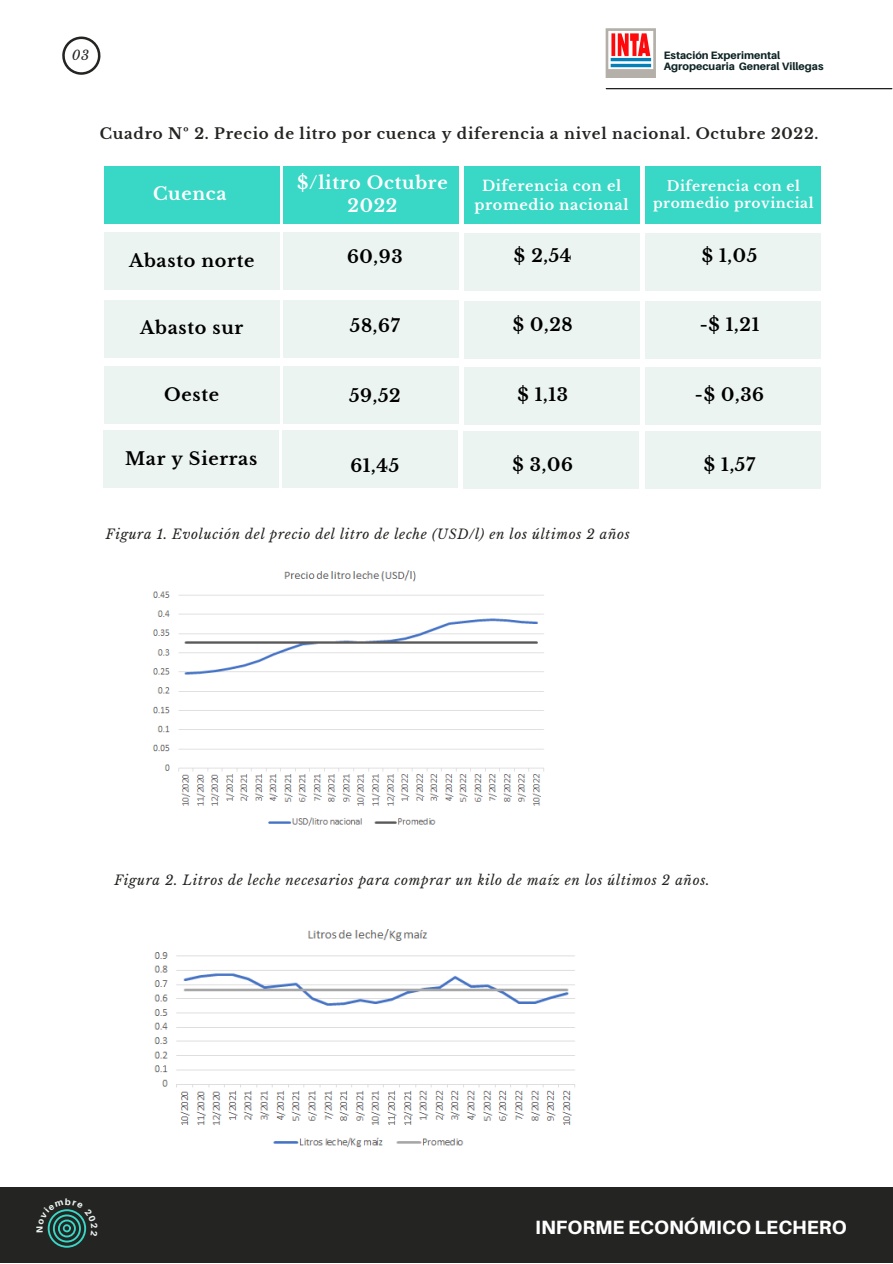
<style>
.page{position:relative;width:893px;height:1264px;background:#fff}
.page>*{position:absolute;margin:0;border:0;box-sizing:border-box;transform-origin:0 0}
.t1{font:800 19.2px "Aileron";color:#fff}
.t2{font:700 17.55px "Libre Baskerville";letter-spacing:.04em;color:#000}
.t3{font:700 17.55px/22.5px "Libre Baskerville";letter-spacing:.04em;color:#fff;text-align:center}
.t4{font:700 15px "Libre Baskerville";letter-spacing:.05em;color:#242422}
.t5{font:700 14.4px/18.5px "Libre Baskerville";letter-spacing:.04em;color:#fff;text-align:center}
.t6{font:700 13.8px/17.5px "Libre Baskerville";letter-spacing:.04em;color:#fff;text-align:center}
.t7{font:italic 13.35px "Libre Baskerville";letter-spacing:.05em;color:#242422}
.t8{font:italic 13.2px "Libre Baskerville";color:#242422}
.t9{font:800 10.65px/10.9px "Aileron";color:#102526}
</style>
<div class="page">
<svg style="left:62px;top:37px;width:38px;height:38px"></svg>
<div style="left:0;top:1187px;width:892px;height:75px;background:#242422"></div>
<img style="left:605px;top:29px;width:51px;height:49px">
<hr style="left:606px;top:88px;width:285px;height:1px;background:#000">
<div style="left:104px;top:166px;width:175px;height:57px;background:#39d7c5"></div>
<div style="left:104px;top:232px;width:175px;height:58px;background:#ebf4f1"></div>
<div style="left:283px;top:232px;width:175px;height:58px;background:#ebf4f1"></div>
<div style="left:104px;top:300px;width:175px;height:57px;background:#ebf4f1"></div>
<div style="left:283px;top:300px;width:175px;height:57px;background:#ebf4f1"></div>
<div style="left:104px;top:366px;width:175px;height:57px;background:#ebf4f1"></div>
<div style="left:283px;top:366px;width:175px;height:57px;background:#ebf4f1"></div>
<div style="left:464px;top:233px;width:175px;height:58px;background:#ebf4f1"></div>
<div style="left:464px;top:301px;width:175px;height:57px;background:#ebf4f1"></div>
<div style="left:464px;top:367px;width:175px;height:57px;background:#ebf4f1"></div>
<div style="left:283px;top:166px;width:175px;height:57px;background:#39d7c5"></div>
<div style="left:464px;top:166px;width:175px;height:57px;background:#39d7c5"></div>
<div style="left:103px;top:430px;width:176px;height:58px;background:#ebf4f1"></div>
<div style="left:283px;top:430px;width:175px;height:58px;background:#ebf4f1"></div>
<div style="left:463px;top:431px;width:175px;height:57px;background:#ebf4f1"></div>
<div style="left:645px;top:233px;width:176px;height:58px;background:#ebf4f1"></div>
<div style="left:645px;top:301px;width:176px;height:57px;background:#ebf4f1"></div>
<div style="left:645px;top:367px;width:176px;height:57px;background:#ebf4f1"></div>
<div style="left:645px;top:166px;width:176px;height:57px;background:#39d7c5"></div>
<div style="left:645px;top:431px;width:175px;height:57px;background:#ebf4f1"></div>
<img style="left:153px;top:570px;width:391px;height:257px">
<img style="left:154px;top:929px;width:421px;height:219px">
<svg style="left:47px;top:1209px;width:40px;height:38px"></svg>
<p class="t8" style="left:72px;top:47px;width:19px">03</p>
<p class="t9" style="left:663px;top:49px;width:161px">Estación Experimental<br>Agropecuaria General Villegas</p>
<p class="t4" style="left:100px;top:124px;width:720px">Cuadro Nº 2. Precio de litro por cuenca y diferencia a nivel nacional. Octubre 2022.</p>
<h2 class="t3" style="left:153px;top:183px;width:75px">Cuenca</h2>
<h2 class="t3" style="left:297px;top:172px;width:152px">$/litro Octubre<br>2022</h2>
<p class="t5" style="left:474px;top:177px;width:155px">Diferencia con el promedio nacional</p>
<p class="t6" style="left:653px;top:177px;width:162px">Diferencia con el promedio provincial</p>
<h2 class="t2" style="left:129px;top:250px;width:127px">Abasto norte</h2>
<h2 class="t2" style="left:347px;top:245px;width:57px">60,93</h2>
<h2 class="t2" style="left:514px;top:244px;width:59px">$ 2,54</h2>
<h2 class="t2" style="left:701px;top:244px;width:57px">$ 1,05</h2>
<h2 class="t2" style="left:140px;top:317px;width:105px">Abasto sur</h2>
<h2 class="t2" style="left:350px;top:315px;width:51px">58,67</h2>
<h2 class="t2" style="left:512px;top:314px;width:61px">$ 0,28</h2>
<h2 class="t2" style="left:699px;top:314px;width:61px">-$ 1,21</h2>
<h2 class="t2" style="left:164px;top:383px;width:56px">Oeste</h2>
<h2 class="t2" style="left:349px;top:385px;width:53px">59,52</h2>
<h2 class="t2" style="left:517px;top:384px;width:52px">$ 1,13</h2>
<h2 class="t2" style="left:695px;top:384px;width:71px">-$ 0,36</h2>
<h2 class="t2" style="left:125px;top:447px;width:134px">Mar y Sierras</h2>
<h2 class="t2" style="left:350px;top:454px;width:51px">61,45</h2>
<h2 class="t2" style="left:512px;top:454px;width:62px">$ 3,06</h2>
<h2 class="t2" style="left:703px;top:454px;width:53px">$ 1,57</h2>
<p class="t7" style="left:106px;top:526px;width:525px">Figura 1. Evolución del precio del litro de leche (USD/l) en los últimos 2 años</p>
<p class="t7" style="left:114px;top:872px;width:596px">Figura 2. Litros de leche necesarios para comprar un kilo de maíz en los últimos 2 años.</p>
<h1 class="t1" style="left:535px;top:1214px;width:313px">INFORME ECONÓMICO LECHERO</h1>
</div>
